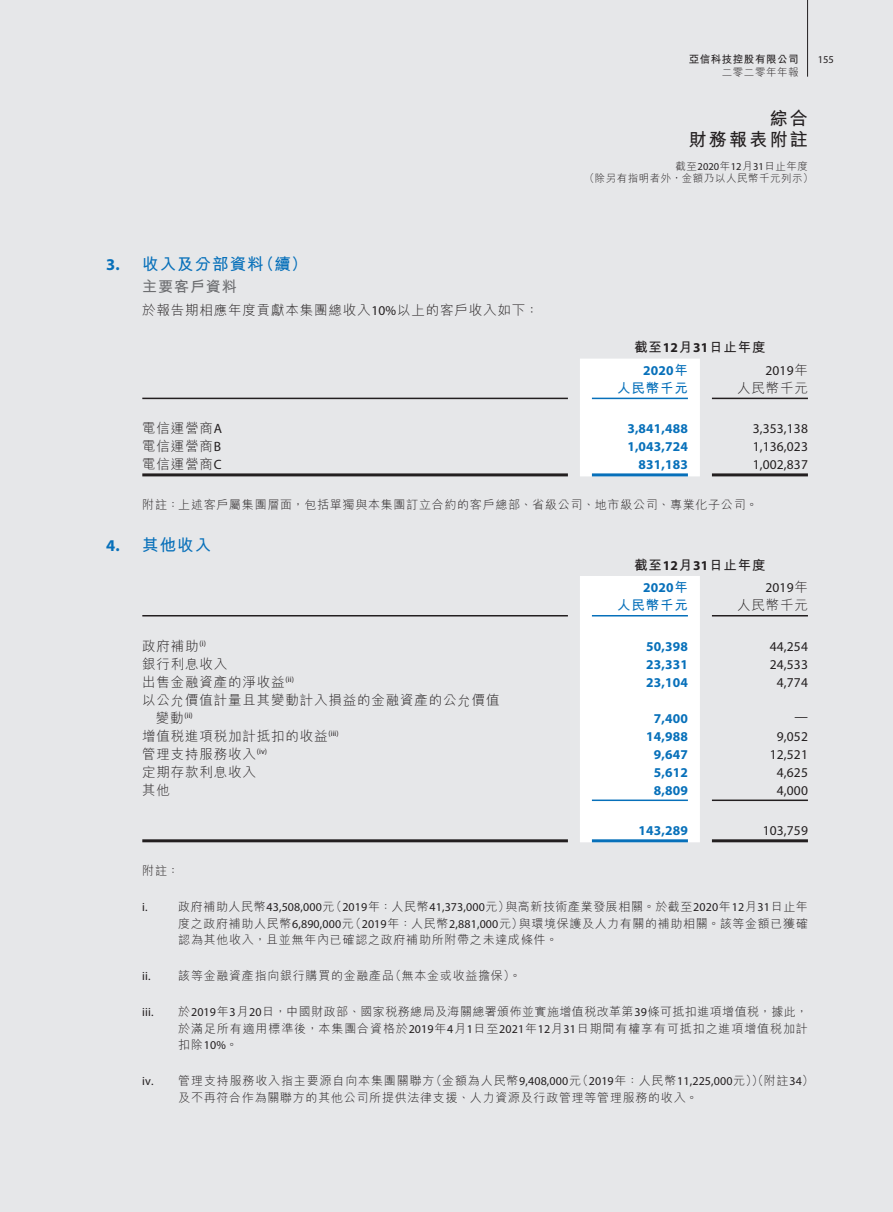
<style>
.page{position:relative;width:893px;height:1212px;background:#e6e7e9}
.page>*{position:absolute;margin:0;border:0;box-sizing:border-box;transform-origin:0 0}
.t1{font:700 18px/21px "M Hei HK";letter-spacing:.125em;color:#231f20;text-align:right}
._03_H1{font:700 16.5px "M Hei HK";letter-spacing:.06em;color:#0770ba}
._04___H2{font:700 15px "M Hei HK";letter-spacing:.06em;color:#6c6d70}
._15_Table_Stub{font:300 13.5px "M Hei HK";letter-spacing:.06em;color:#231f20}
._01_Body_Text{font:700 13.5px "Myriad Pro";letter-spacing:.01em;color:#0770ba}
._01_Body_Text-2{font:13.5px "Myriad Pro";letter-spacing:.01em;color:#231f20}
._12___P2{font:300 13.5px "M Hei HK";letter-spacing:.06em;color:#231f20}
._01_Body_Text-3{font:700 13.5px "M Hei HK";letter-spacing:.06em;color:#231f20}
._01_Body_Text-4{font:700 13.5px "M Hei HK";letter-spacing:.06em;color:#0770ba}
._01_Body_Text-5{font:300 13.5px "M Hei HK";letter-spacing:.06em;color:#231f20}
._22____IN2__Note{font:300 12px/16.5px "M Hei HK";letter-spacing:.06em;color:#231f20;text-align:justify}
._22____IN2__Note-2{font:12px "Myriad Pro";color:#231f20}
.t2{font:300 10.5px/12px "M Hei HK";letter-spacing:.05em;color:#231f20}
.t3{font:700 10.5px "M Hei HK";letter-spacing:.05em;color:#231f20}
.t4{font:10.5px "Myriad Pro";color:#231f20}
._15_Table_Stub-2{font:7.8px "Myriad Pro";color:#231f20}
.s1{font-family:"Myriad Pro";font-weight:400}
.s2{font-family:"Myriad Pro"}
.s3{font-family:"M Hei HK"}
.s4{font-family:"M Hei HK";font-weight:300}
.s5{font-family:"M Hei HK";font-weight:300;font-size:13.5px}
</style>
<div class="page">
<hr style="left:807px;top:0;width:1px;height:77px;background:#231f20">
<div style="left:580px;top:359px;width:120px;height:117px;background:#fff"></div>
<hr style="left:142px;top:398px;width:426px;height:1px;background:#231f20">
<hr style="left:592px;top:398px;width:96px;height:1px;background:#0770ba">
<hr style="left:712px;top:398px;width:96px;height:1px;background:#231f20">
<hr style="left:142px;top:473px;width:426px;height:3px;background:#231f20">
<hr style="left:592px;top:473px;width:96px;height:3px;background:#0770ba">
<hr style="left:712px;top:473px;width:96px;height:3px;background:#231f20">
<div style="left:580px;top:576px;width:120px;height:266px;background:#fff"></div>
<hr style="left:142px;top:615px;width:426px;height:1px;background:#231f20">
<hr style="left:592px;top:615px;width:96px;height:1px;background:#0770ba">
<hr style="left:712px;top:615px;width:96px;height:1px;background:#231f20">
<hr style="left:592px;top:799px;width:96px;height:2px;background:#0770ba">
<hr style="left:712px;top:799px;width:96px;height:2px;background:#231f20">
<hr style="left:142px;top:839px;width:426px;height:3px;background:#231f20">
<hr style="left:592px;top:839px;width:96px;height:3px;background:#0770ba">
<hr style="left:712px;top:839px;width:96px;height:3px;background:#231f20">
<p class="t3" style="left:689px;top:51px;width:111px">亞信科技控股有限公司</p>
<p class="t2" style="left:722px;top:66px;width:78px">二零二零年年報</p>
<p class="t4" style="left:818px;top:53px;width:18px">155</p>
<h1 class="t1" style="left:689px;top:106px;width:121px">綜合<br>財務報表附註</h1>
<p class="t2" style="left:584px;top:159px;width:230px;text-indent:91px">截至<span class="s1">2020</span>年<span class="s1">12</span>月<span class="s1">31</span>日止年度（除另有指明者外，金額乃以人民幣千元列示）</p>
<p class="_03_H1" style="left:106px;top:252px;width:203px"><span class="s2">3.</span> 收入及分部資料（續）</p>
<p class="_04___H2" style="left:142px;top:276px;width:96px">主要客戶資料</p>
<p class="_12___P2" style="left:142px;top:300px;width:398px">於報告期相應年度貢獻本集團總收入<span class="s1">10%</span>以上的客戶收入如下：</p>
<p class="_01_Body_Text-3" style="left:634px;top:338px;width:133px">截至<span class="s2">12</span>月<span class="s2">31</span>日止年度</p>
<p class="_01_Body_Text" style="left:643px;top:362px;width:46px">2020<span class="s3">年</span></p>
<p class="_01_Body_Text-2" style="left:765px;top:362px;width:44px">2019<span class="s4">年</span></p>
<p class="_01_Body_Text-4" style="left:617px;top:378px;width:72px">人民幣千元</p>
<p class="_01_Body_Text-5" style="left:737px;top:378px;width:72px">人民幣千元</p>
<p class="_15_Table_Stub" style="left:142px;top:419px;width:81px">電信運營商<span class="s1">A</span></p>
<p class="_01_Body_Text" style="left:627px;top:420px;width:62px">3,841,488</p>
<p class="_01_Body_Text-2" style="left:753px;top:421px;width:57px">3,353,138</p>
<p class="_15_Table_Stub" style="left:142px;top:437px;width:80px">電信運營商<span class="s1">B</span></p>
<p class="_01_Body_Text" style="left:627px;top:438px;width:62px">1,043,724</p>
<p class="_01_Body_Text-2" style="left:753px;top:439px;width:57px">1,136,023</p>
<p class="_15_Table_Stub" style="left:142px;top:455px;width:81px">電信運營商<span class="s1">C</span></p>
<p class="_01_Body_Text" style="left:639px;top:456px;width:51px">831,183</p>
<p class="_01_Body_Text-2" style="left:753px;top:457px;width:57px">1,002,837</p>
<p class="_22____IN2__Note" style="left:142px;top:496px;width:617px">附註：上述客戶屬集團層面，包括單獨與本集團訂立合約的客戶總部、省級公司、地市級公司、專業化子公司。</p>
<p class="_03_H1" style="left:106px;top:533px;width:106px"><span class="s2">4.</span> 其他收入</p>
<p class="_01_Body_Text-3" style="left:634px;top:555px;width:133px">截至<span class="s2">12</span>月<span class="s2">31</span>日止年度</p>
<p class="_01_Body_Text" style="left:643px;top:579px;width:46px">2020<span class="s3">年</span></p>
<p class="_01_Body_Text-2" style="left:765px;top:579px;width:44px">2019<span class="s4">年</span></p>
<p class="_01_Body_Text-4" style="left:617px;top:595px;width:72px">人民幣千元</p>
<p class="_01_Body_Text-5" style="left:737px;top:596px;width:72px">人民幣千元</p>
<p class="_15_Table_Stub" style="left:142px;top:636px;width:65px">政府補助<sup>(i)</sup></p>
<p class="_01_Body_Text" style="left:646px;top:637px;width:43px">50,398</p>
<p class="_01_Body_Text-2" style="left:770px;top:638px;width:40px">44,254</p>
<p class="_15_Table_Stub" style="left:142px;top:654px;width:87px">銀行利息收入</p>
<p class="_01_Body_Text" style="left:646px;top:655px;width:43px">23,331</p>
<p class="_01_Body_Text-2" style="left:770px;top:656px;width:40px">24,533</p>
<p class="_15_Table_Stub" style="left:142px;top:672px;width:153px">出售金融資產的淨收益<sup>(ii)</sup></p>
<p class="_01_Body_Text" style="left:646px;top:673px;width:43px">23,104</p>
<p class="_01_Body_Text-2" style="left:777px;top:674px;width:33px">4,774</p>
<p class="_15_Table_Stub" style="left:142px;top:690px;width:359px">以公允價值計量且其變動計入損益的金融資產的公允價值</p>
<p class="_15_Table_Stub-2" style="left:156px;top:711px;width:39px"><span class="s5">變動</span>(ii)</p>
<p class="_01_Body_Text" style="left:654px;top:709px;width:36px">7,400</p>
<p class="_01_Body_Text-2" style="left:794px;top:708px;width:15px">—</p>
<p class="_15_Table_Stub" style="left:142px;top:726px;width:198px">增值稅進項稅加計抵扣的收益<sup>(iii)</sup></p>
<p class="_01_Body_Text" style="left:646px;top:727px;width:43px">14,988</p>
<p class="_01_Body_Text-2" style="left:777px;top:728px;width:33px">9,052</p>
<p class="_15_Table_Stub" style="left:142px;top:744px;width:126px">管理支持服務收入<sup>(iv)</sup></p>
<p class="_01_Body_Text" style="left:654px;top:745px;width:36px">9,647</p>
<p class="_01_Body_Text-2" style="left:770px;top:746px;width:40px">12,521</p>
<p class="_15_Table_Stub" style="left:142px;top:762px;width:115px">定期存款利息收入</p>
<p class="_01_Body_Text" style="left:654px;top:763px;width:36px">5,612</p>
<p class="_01_Body_Text-2" style="left:777px;top:764px;width:33px">4,625</p>
<p class="_15_Table_Stub" style="left:142px;top:780px;width:29px">其他</p>
<p class="_01_Body_Text" style="left:654px;top:781px;width:36px">8,809</p>
<p class="_01_Body_Text-2" style="left:777px;top:782px;width:33px">4,000</p>
<p class="_01_Body_Text" style="left:639px;top:822px;width:51px">143,289</p>
<p class="_01_Body_Text-2" style="left:763px;top:822px;width:47px">103,759</p>
<p class="_22____IN2__Note" style="left:142px;top:862px;width:38px">附註：</p>
<p class="_22____IN2__Note-2" style="left:142px;top:900px;width:7px">i.</p>
<p class="_22____IN2__Note" style="left:178px;top:898px;width:631px">政府補助人民幣<span class="s1">43,508,000</span>元（<span class="s1">2019</span>年：人民幣<span class="s1">41,373,000</span>元）與高新技術產業發展相關。於截至<span class="s1">2020</span>年<span class="s1">12</span>月<span class="s1">31</span>日止年度之政府補助人民幣<span class="s1">6,890,000</span>元（<span class="s1">2019</span>年：人民幣<span class="s1">2,881,000</span>元）與環境保護及人力有關的補助相關。該等金額已獲確認為其他收入，且並無年內已確認之政府補助所附帶之未達成條件。</p>
<p class="_22____IN2__Note" style="left:142px;top:967px;width:380px"><span class="s1">ii.</span> 該等金融資產指向銀行購買的金融產品（無本金或收益擔保）。</p>
<p class="_22____IN2__Note-2" style="left:142px;top:1005px;width:13px">iii.</p>
<p class="_22____IN2__Note" style="left:178px;top:1003px;width:631px">於<span class="s1">2019</span>年<span class="s1">3</span>月<span class="s1">20</span>日，中國財政部、國家稅務總局及海關總署頒佈並實施增值稅改革第<span class="s1">39</span>條可抵扣進項增值稅，據此，於滿足所有適用標準後，本集團合資格於<span class="s1">2019</span>年<span class="s1">4</span>月<span class="s1">1</span>日至<span class="s1">2021</span>年<span class="s1">12</span>月<span class="s1">31</span>日期間有權享有可抵扣之進項增值稅加計扣除<span class="s1">10%</span>。</p>
<p class="_22____IN2__Note" style="left:178px;top:1072px;width:637px;text-indent:-36px"><span class="s1">iv.</span> 管理支持服務收入指主要源自向本集團關聯方（金額為人民幣<span class="s1">9,408,000</span>元（<span class="s1">2019</span>年：人民幣<span class="s1">11,225,000</span>元））（附註<span class="s1">34</span>）及不再符合作為關聯方的其他公司所提供法律支援、人力資源及行政管理等管理服務的收入。</p>
</div>
